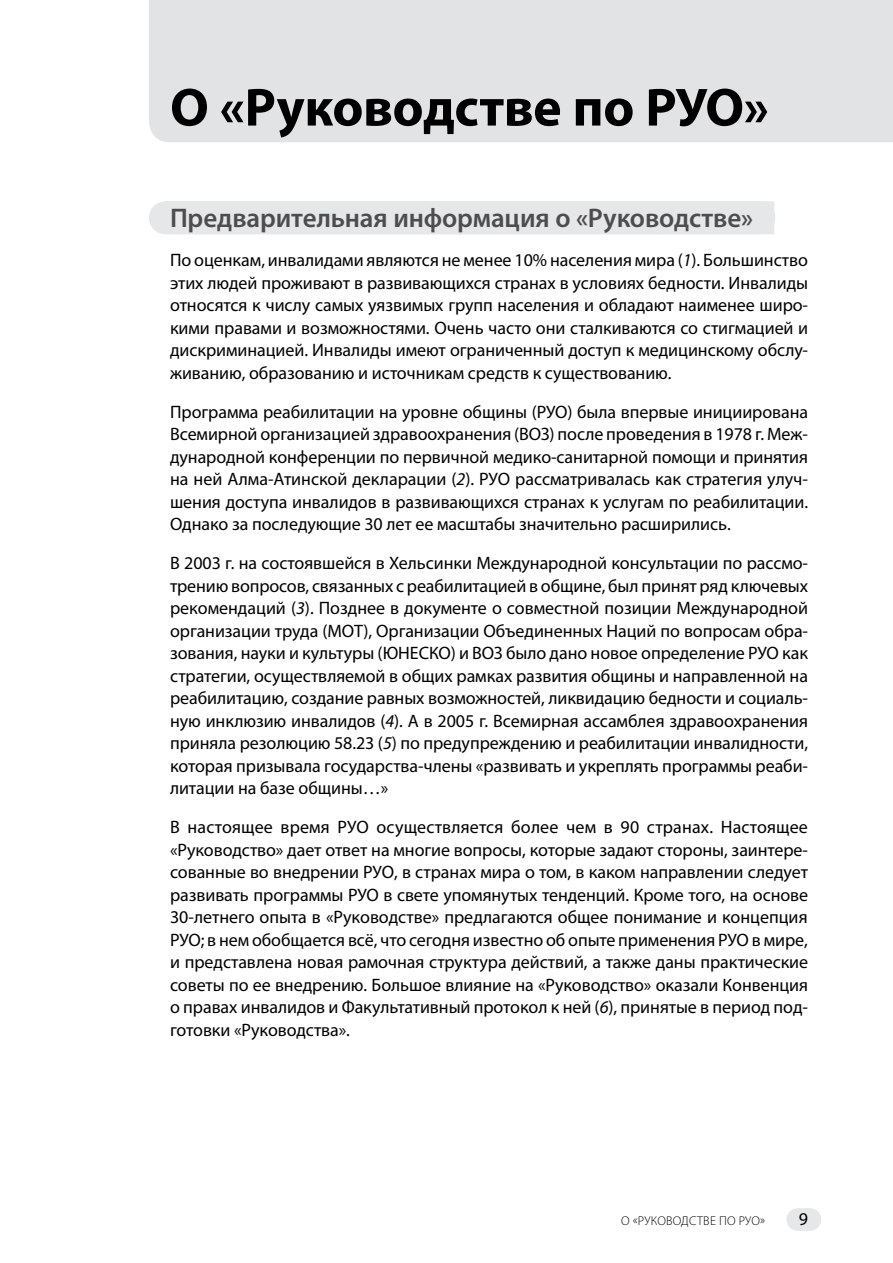
<style>
.page{position:relative;width:893px;height:1263px;background:#fff}
.page>*{position:absolute;margin:0;border:0;box-sizing:border-box;transform-origin:0 0}
.t1{font:700 54px "Myriad Pro";letter-spacing:-.01em;color:#000}
.t2{font:600 27px "Myriad Pro";letter-spacing:-.005em;color:#4d4d4f}
.t3{font:18px/22.5px "Myriad Pro";letter-spacing:-.005em;color:#000;text-align:justify}
.t4{font:300 12.75px "Myriad Pro";letter-spacing:.065em;color:#000}
.s1{font-style:italic}
</style>
<div class="page">
<svg style="left:798px;top:1208px;width:12px;height:23px"></svg>
<div style="left:149px;top:0;width:744px;height:142px;background:#e2e3e4"></div>
<hr style="left:165px;top:201px;width:1px;height:33px;background:#e6e7e8">
<div style="left:170px;top:201px;width:604px;height:33px;background:#e6e7e8"></div>
<h1 class="t1" style="left:170px;top:72px;width:600px">О «Pуководстве по РУО»</h1>
<h2 class="t2" style="left:170px;top:200px;width:584px">Предварительная информация о «Руководстве»</h2>
<p class="t3" style="left:170px;top:249px;width:640px">По оценкам, инвалидами являются не менее 10% населения мира (<span class="s1">1</span>). Большинство этих людей проживают в развивающихся странах в условиях бедности. Инвалиды относятся к числу самых уязвимых групп населения и обладают наименее широ&shy;кими правами и возможностями. Очень часто они сталкиваются со стигмацией и дискриминацией. Инвалиды имеют ограниченный доступ к медицинскому обслу&shy;живанию, образованию и источникам средств к существованию.</p>
<p class="t3" style="left:170px;top:400px;width:640px">Программа реабилитации на уровне общины (РУО) была впервые инициирована Всемирной организацией здравоохранения (ВОЗ) после проведения в 1978 г. Меж&shy;дународной конференции по первичной медико-санитарной помощи и принятия на ней Алма-Атинской декларации (<span class="s1">2</span>). РУО рассматривалась как стратегия улуч&shy;шения доступа инвалидов в развивающихся странах к услугам по реабилитации.<br>Однако за последующие 30 лет ее масштабы значительно расширились.</p>
<p class="t3" style="left:170px;top:552px;width:640px">В 2003 г. на состоявшейся в Хельсинки Международной консультации по рассмо&shy;трению вопросов, связанных с реабилитацией в общине, был принят ряд ключевых рекомендаций (<span class="s1">3</span>). Позднее в документе о совместной позиции Международной организации труда (МОТ), Организации Объединенных Наций по вопросам обра&shy;зования, науки и культуры (ЮНЕСКО) и ВОЗ было дано новое определение РУО как стратегии, осуществляемой в общих рамках развития общины и направленной на реабилитацию, создание равных возможностей, ликвидацию бедности и социаль&shy;ную инклюзию инвалидов (<span class="s1">4</span>). А в 2005 г. Всемирная ассамблея здравоохранения приняла резолюцию 58.23 (<span class="s1">5</span>) по предупреждению и реабилитации инвалидности, которая призывала государства-члены «развивать и укреплять программы реаби&shy;литации на базе общины…»</p>
<p class="t3" style="left:170px;top:816px;width:640px">В настоящее время РУО осуществляется более чем в 90 странах. Настоящее «Руководство» дает ответ на многие вопросы, которые задают стороны, заинтере&shy;сованные во внедрении РУО, в странах мира о том, в каком направлении следует развивать программы РУО в свете упомянутых тенденций. Кроме того, на основе 30-летнего опыта в «Руководстве» предлагаются общее понимание и концепция РУО; в нем обобщается всё, что сегодня известно об опыте применения РУО в мире, и представлена новая рамочная структура действий, а также даны практические советы по ее внедрению. Большое влияние на «Руководство» оказали Конвенция о правах инвалидов и Факультативный протокол к ней (<span class="s1">6</span>), принятые в период под&shy;готовки «Руководства».</p>
<p class="t4" style="left:621px;top:1213px;width:146px">О «Pуко водстве по РУО»</p>
<p class="t3" style="left:799px;top:1208px;width:11px">9</p>
</div>
